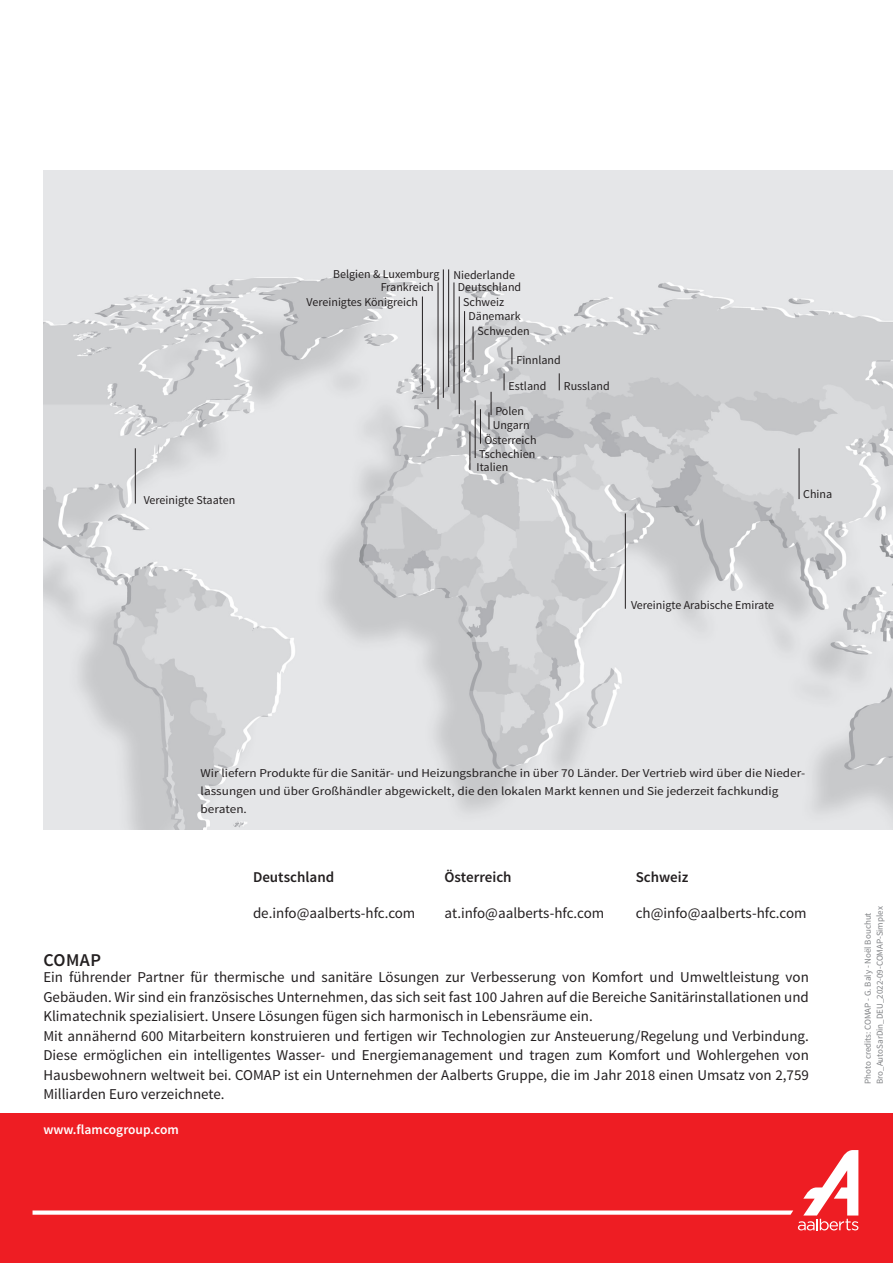
<style>
.page{position:relative;width:893px;height:1263px;background:#fff}
.page>*{position:absolute;margin:0;border:0;box-sizing:border-box;transform-origin:0 0}
.t1{font:600 18px "Source Sans Pro";letter-spacing:.025em;color:#231f20}
.t2{font:15px/19.5px "Source Sans Pro";color:#231f20}
.t3{font:600 15px "Source Sans Pro";color:#231f20}
.t4{font:600 13.5px "Source Sans Pro";color:#fff}
.t5{font:12px/14.4px "Source Sans Pro";color:#231f20;text-align:center}
.t6{font:12px/18px "Source Sans Pro";color:#231f20;scale:1.1 1}
.t7{font:9px/12px "Source Sans Pro";color:#808285}
</style>
<div class="page">
<img style="left:43px;top:170px;width:850px;height:659px">
<hr style="left:422px;top:296px;width:1px;height:96px;background:#231f20">
<hr style="left:438px;top:282px;width:1px;height:127px;background:#231f20">
<hr style="left:443px;top:269px;width:1px;height:129px;background:#231f20">
<hr style="left:448px;top:269px;width:1px;height:118px;background:#231f20">
<hr style="left:454px;top:282px;width:1px;height:112px;background:#231f20">
<hr style="left:459px;top:296px;width:1px;height:118px;background:#231f20">
<hr style="left:625px;top:513px;width:1px;height:96px;background:#231f20">
<hr style="left:464px;top:311px;width:1px;height:61px;background:#231f20">
<svg style="left:559px;top:373px;width:1px;height:17px"></svg>
<hr style="left:480px;top:409px;width:1px;height:35px;background:#231f20">
<hr style="left:475px;top:400px;width:1px;height:58px;background:#231f20">
<hr style="left:473px;top:326px;width:1px;height:34px;background:#231f20">
<svg style="left:504px;top:373px;width:1px;height:17px"></svg>
<svg style="left:512px;top:347px;width:1px;height:17px"></svg>
<svg style="left:489px;top:392px;width:3px;height:37px"></svg>
<hr style="left:470px;top:432px;width:1px;height:38px;background:#231f20">
<hr style="left:799px;top:448px;width:1px;height:51px;background:#231f20">
<hr style="left:135px;top:448px;width:1px;height:56px;background:#231f20">
<div style="left:0;top:1113px;width:893px;height:150px;background:#ee1d23"></div>
<svg style="left:33px;top:1150px;width:825px;height:80px"></svg>
<p class="t5" style="left:144px;top:493px;width:93px">Vereinigte Staaten</p>
<p class="t5" style="left:333px;top:267px;width:183px">Belgien &amp; Luxemburg Niederlande</p>
<p class="t5" style="left:381px;top:280px;width:55px">Frankreich</p>
<p class="t5" style="left:458px;top:280px;width:65px">Deutschland</p>
<p class="t5" style="left:463px;top:295px;width:42px">Schweiz</p>
<p class="t5" style="left:468px;top:309px;width:54px">Dänemark</p>
<p class="t5" style="left:478px;top:324px;width:54px">Schweden</p>
<p class="t5" style="left:307px;top:295px;width:113px">Vereinigtes Königreich</p>
<p class="t5" style="left:516px;top:353px;width:46px">Finnland</p>
<p class="t5" style="left:509px;top:379px;width:39px">Estland</p>
<p class="t5" style="left:495px;top:404px;width:30px">Polen</p>
<p class="t5" style="left:493px;top:418px;width:38px">Ungarn</p>
<p class="t5" style="left:479px;top:433px;width:59px">Österreich<br>Tschechien</p>
<p class="t5" style="left:477px;top:460px;width:33px">Italien</p>
<p class="t5" style="left:564px;top:379px;width:47px">Russland</p>
<p class="t5" style="left:803px;top:487px;width:30px">China</p>
<p class="t5" style="left:631px;top:598px;width:145px">Vereinigte Arabische Emirate</p>
<p class="t6" style="left:201px;top:764px;width:551px">Wir liefern Produkte für die Sanitär- und Heizungsbranche in über 70 Länder. Der Vertrieb wird über die Nieder&shy;lassungen und über Großhändler abgewickelt, die den lokalen Markt kennen und Sie jederzeit fachkundig beraten.</p>
<p class="t1" style="left:43px;top:948px;width:59px">COMAP</p>
<p class="t3" style="left:253px;top:868px;width:83px">Deutschland</p>
<p class="t2" style="left:253px;top:904px;width:164px">de.info@aalberts-hfc.com</p>
<p class="t3" style="left:444px;top:868px;width:69px">Österreich</p>
<p class="t2" style="left:444px;top:904px;width:161px">at.info@aalberts-hfc.com</p>
<p class="t3" style="left:636px;top:868px;width:54px">Schweiz</p>
<p class="t2" style="left:636px;top:904px;width:172px">ch@info@aalberts-hfc.com</p>
<p class="t2" style="left:43px;top:968px;width:767px">Ein führender Partner für thermische und sanitäre Lösungen zur Verbesserung von Komfort und Umweltleistung von Gebäuden. Wir sind ein französisches Unternehmen, das sich seit fast 100 Jahren auf die Bereiche Sanitärinstallationen und Klimatechnik spezialisiert. Unsere Lösungen fügen sich harmonisch in Lebensräume ein.<br>Mit annähernd 600 Mitarbeitern konstruieren und fertigen wir Technologien zur Ansteuerung/Regelung und Verbindung.<br>Diese ermöglichen ein intelligentes Wasser- und Energiemanagement und tragen zum Komfort und Wohlergehen von Hausbewohnern weltweit bei. COMAP ist ein Unternehmen der Aalberts Gruppe, die im Jahr 2018 einen Umsatz von 2,759<br>Milliarden Euro verzeichnete.</p>
<p class="t4" style="left:43px;top:1121px;width:137px">www.flamcogroup.com</p>
<p class="t7" style="left:862px;top:1084px;width:179px;rotate:-90deg">Photo credits: COMAP - G. Baly - Noël Bouchut<br>Bro_AutoSarDin_DEU_2022-09-COMAP-Simplex</p>
</div>
